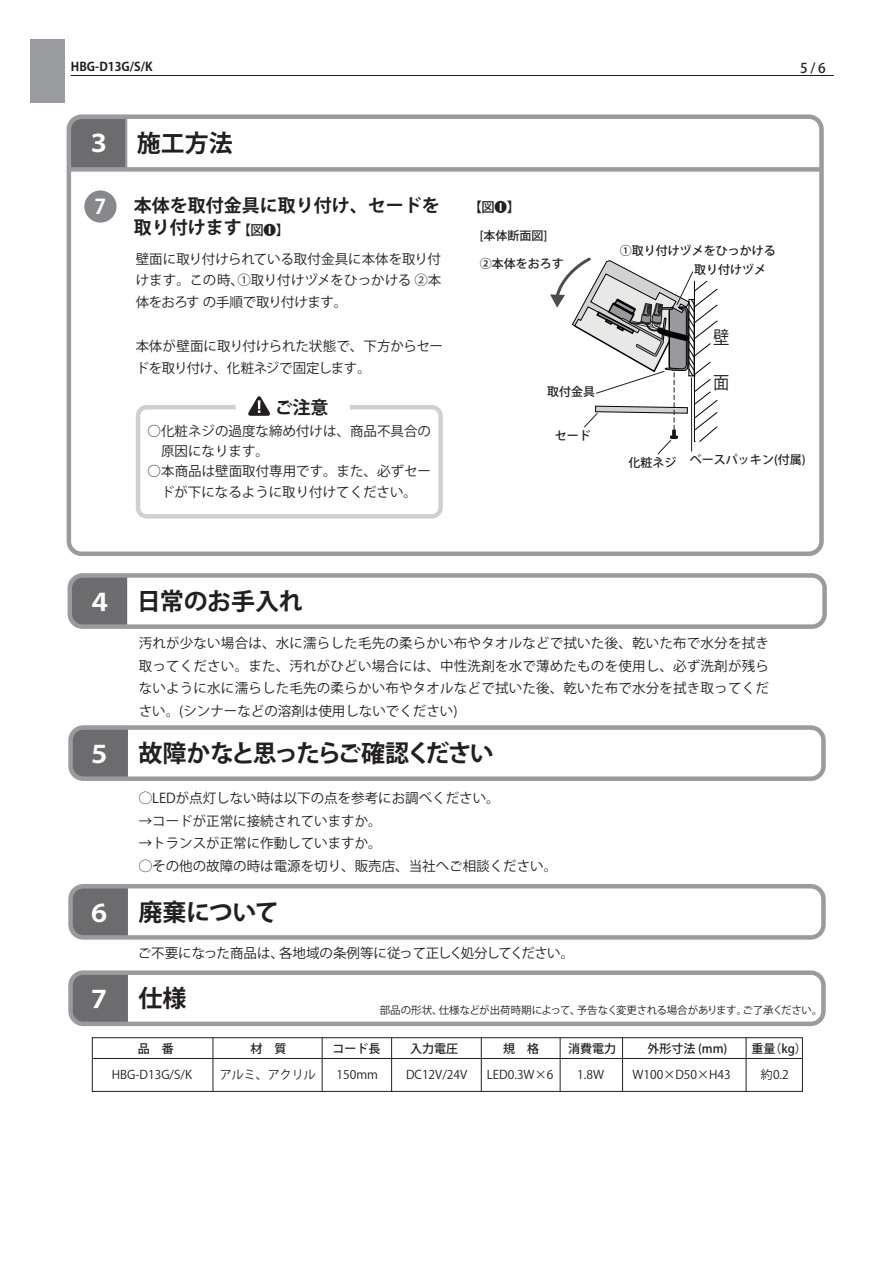
<style>
.page{position:relative;width:893px;height:1263px;background:#fff}
.page>*{position:absolute;margin:0;border:0;box-sizing:border-box;transform-origin:0 0}
.t1{font:700 24px "Koz Go Pro";letter-spacing:-.02em;color:#231f20}
.t2{font:700 24px "Koz Go Pro";letter-spacing:-.09em;color:#231f20}
.t3{font:700 20.25px "Koz Go Pro";color:#fff}
.t4{font:700 18px/22.5px "Koz Go Pro";color:#231f20}
.t5{font:18px "Koz Go Pr 6 N";color:#231f20;scale:.9 1}
.t6{font:13.5px/22.5px "Koz Go Pro";color:#231f20;text-align:justify}
.t7{font:13.5px/21.8px "Koz Go Pro";letter-spacing:-.02em;color:#231f20}
.t8{font:500 13.5px "Koz Go Pro";color:#231f20}
.t9{font:500 12px/18.3px "Koz Go Pro";color:#231f20}
.t10{font:12px "Koz Go Pro";color:#231f20}
.t11{font:700 12px "Koz Go Pro";color:#231f20}
.t12{font:10.5px "Koz Go Pro";letter-spacing:-.03em;color:#231f20}
.s1{color:#fff}
.s2{font-weight:800;font-size:10.5px;color:#fff}
</style>
<div class="page">
<div style="left:73px;top:730px;width:55px;height:46px;background:#6c6c6f"></div>
<div style="left:68px;top:725px;width:758px;height:56px;border:4px solid #999b9e;border-radius:13px"></div>
<div style="left:73px;top:889px;width:55px;height:46px;background:#6c6c6f"></div>
<div style="left:68px;top:884px;width:758px;height:56px;border:4px solid #999b9e;border-radius:13px"></div>
<div style="left:73px;top:578px;width:54px;height:46px;background:#6c6c6f"></div>
<div style="left:68px;top:573px;width:759px;height:56px;border:4px solid #999b9e;border-radius:13px"></div>
<div style="left:73px;top:975px;width:55px;height:46px;background:#6c6c6f"></div>
<div style="left:68px;top:970px;width:758px;height:56px;border:4px solid #999b9e;border-radius:13px"></div>
<div style="left:92px;top:1037px;width:711px;height:54px;border:1px solid #231f20"></div>
<hr style="left:746px;top:1038px;width:1px;height:53px;background:#231f20">
<hr style="left:93px;top:1058px;width:710px;height:1px;background:#231f20">
<hr style="left:622px;top:1038px;width:1px;height:53px;background:#231f20">
<hr style="left:213px;top:1038px;width:1px;height:53px;background:#231f20">
<hr style="left:560px;top:1038px;width:1px;height:53px;background:#231f20">
<hr style="left:481px;top:1038px;width:1px;height:53px;background:#231f20">
<hr style="left:391px;top:1038px;width:1px;height:53px;background:#231f20">
<hr style="left:322px;top:1038px;width:1px;height:53px;background:#231f20">
<svg style="left:248px;top:396px;width:22px;height:20px"></svg>
<div style="left:136px;top:405px;width:307px;height:114px;border:4px solid #cfd0d2;border-radius:9px"></div>
<div style="left:84px;top:190px;width:33px;height:33px;background:#86888b;border-radius:50%"></div>
<div style="left:72px;top:119px;width:56px;height:48px;background:#6c6c6f"></div>
<div style="left:67px;top:114px;width:757px;height:442px;border:4px solid #999b9e;border-radius:13px"></div>
<div style="left:69px;top:167px;width:752px;height:5px;background:#999b9e"></div>
<div style="left:30px;top:39px;width:34px;height:64px;background:#999b9e"></div>
<hr style="left:71px;top:75px;width:763px;height:1px;background:#231f20">
<svg style="left:550px;top:257px;width:168px;height:197px"></svg>
<p class="t11" style="left:71px;top:59px;width:83px">HBG-D13G/S/K</p>
<p class="t8" style="left:800px;top:59px;width:27px">5 / 6</p>
<h1 class="t1" style="left:87px;top:127px;width:147px"><span class="s1">３</span> 施工方法</h1>
<h3 class="t4" style="left:134px;top:195px;width:307px">本体を取付金具に取り付け、セードを取り付けます</h3>
<p class="t6" style="left:136px;top:248px;width:307px;line-height:21.8px">壁面に取り付けられている取付金具に本体を取り付けます。この時、①取り付けヅメをひっかける ②本体をおろす の手順で取り付けます。</p>
<p class="t7" style="left:136px;top:335px;width:309px">本体が壁面に取り付けられた状態で、下方からセードを取り付け、化粧ネジで固定します。</p>
<h2 class="t3" style="left:95px;top:194px;width:13px">7</h2>
<p class="t8" style="left:469px;top:198px;width:52px">【図●】<span class="s2">I</span></p>
<p class="t8" style="left:238px;top:221px;width:52px">【図●】<span class="s2">I</span></p>
<p class="t9" style="left:480px;top:227px;width:69px">[本体断面図]</p>
<p class="t9" style="left:480px;top:255px;width:85px">②本体をおろす</p>
<h3 class="t4" style="left:275px;top:397px;width:55px">ご注意</h3>
<p class="t6" style="left:161px;top:421px;width:272px;line-height:20.2px;text-indent:-14px">○化粧ネジの過度な締め付けは、商品不具合の原因になります。</p>
<p class="t6" style="left:148px;top:462px;width:285px;line-height:20.2px;text-align:center">○本商品は壁面取付専用です。また、必ずセードが下になるように取り付けてください。</p>
<p class="t9" style="left:547px;top:383px;width:49px">取付金具</p>
<p class="t9" style="left:555px;top:427px;width:37px">セード</p>
<p class="t9" style="left:694px;top:242px;width:83px;text-indent:-74px">①取り付けヅメをひっかける取り付けヅメ</p>
<h3 class="t5" style="left:713px;top:327px;width:19px">壁</h3>
<h3 class="t5" style="left:713px;top:372px;width:19px">面</h3>
<p class="t9" style="left:628px;top:454px;width:49px">化粧ネジ</p>
<p class="t9" style="left:690px;top:451px;width:117px">ベースパッキン(付属)</p>
<h1 class="t1" style="left:88px;top:586px;width:216px"><span class="s1">４</span> 日常のお手入れ</h1>
<p class="t6" style="left:139px;top:632px;width:632px">汚れが少ない場合は、水に濡らした毛先の柔らかい布やタオルなどで拭いた後、乾いた布で水分を拭き取ってください。また、汚れがひどい場合には、中性洗剤を水で薄めたものを使用し、必ず洗剤が残らないように水に濡らした毛先の柔らかい布やタオルなどで拭いた後、乾いた布で水分を拭き取ってください。(シンナーなどの溶剤は使用しないでください)</p>
<h1 class="t2" style="left:87px;top:738px;width:408px"><span class="s1">５</span> 故障かなと思ったらご確認ください</h1>
<p class="t6" style="left:139px;top:787px;width:363px">◯LEDが点灯しない時は以下の点を参考にお調べください。</p>
<p class="t6" style="left:139px;top:810px;width:244px">→コードが正常に接続されていますか。</p>
<p class="t6" style="left:139px;top:832px;width:420px">→トランスが正常に作動していますか。<br>◯その他の故障の時は電源を切り、販売店、当社へご相談ください。</p>
<h1 class="t1" style="left:87px;top:896px;width:193px"><span class="s1">６</span> 廃棄について</h1>
<p class="t6" style="left:138px;top:943px;width:438px">ご不要になった商品は、各地域の条例等に従って正しく処分してください。</p>
<h1 class="t1" style="left:87px;top:983px;width:101px"><span class="s1">７</span> 仕様</h1>
<p class="t12" style="left:380px;top:1004px;width:444px">部品の形状、仕様などが出荷時期によって、予告なく変更される場合があります。ご了承ください。</p>
<p class="t9" style="left:138px;top:1040px;width:37px">品　番</p>
<p class="t9" style="left:250px;top:1040px;width:37px">材　質</p>
<p class="t9" style="left:333px;top:1040px;width:49px">コード長</p>
<p class="t9" style="left:410px;top:1040px;width:49px">入力電圧</p>
<p class="t9" style="left:503px;top:1040px;width:37px">規　格</p>
<p class="t9" style="left:568px;top:1040px;width:49px">消費電力</p>
<p class="t9" style="left:647px;top:1040px;width:82px">外形寸法 (mm)</p>
<p class="t9" style="left:751px;top:1040px;width:57px">重量（kg）</p>
<p class="t10" style="left:112px;top:1066px;width:82px">HBG-D13G/S/K</p>
<p class="t10" style="left:220px;top:1067px;width:97px">アルミ、アクリル</p>
<p class="t10" style="left:337px;top:1067px;width:43px">150mm</p>
<p class="t10" style="left:406px;top:1067px;width:63px">DC12V/24V</p>
<p class="t10" style="left:487px;top:1067px;width:68px">LED0.3W×6</p>
<p class="t10" style="left:577px;top:1067px;width:28px">1.8W</p>
<p class="t10" style="left:632px;top:1067px;width:100px">W100×D50×H43</p>
<p class="t10" style="left:761px;top:1067px;width:29px">約0.2</p>
</div>
